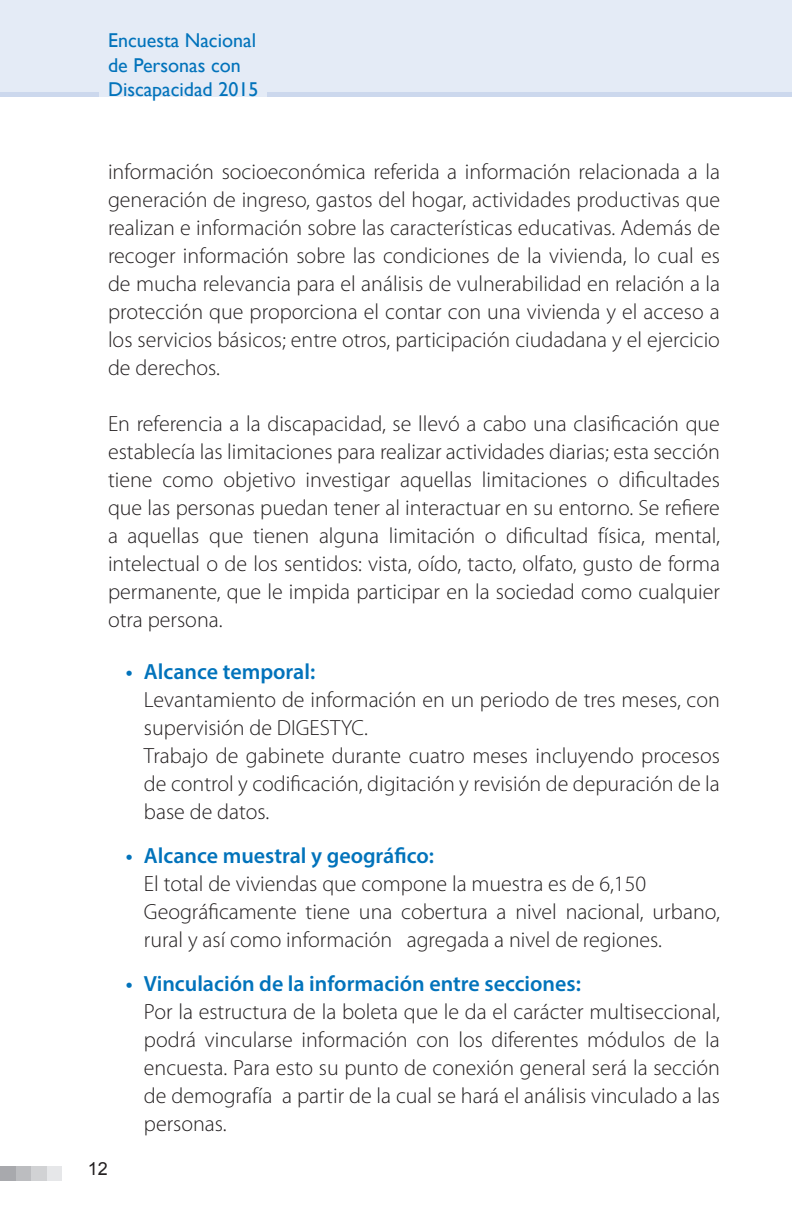
<style>
.page{position:relative;width:792px;height:1224px;background:#fff}
.page>*{position:absolute;margin:0;border:0;box-sizing:border-box;transform-origin:0 0}
.t1{font:300 22px/28px "Myriad Pro";color:#231f20;text-align:justify}
.t2{font:600 22px "Myriad Pro";color:#0273bb}
.t3{font:20px/24.8px "Gill Sans";color:#0273bb}
.t4{font:18px "Arial";color:#231f20}
</style>
<div class="page">
<div style="left:0;top:0;width:792px;height:96px;background:#e4ebf6"></div>
<hr style="left:268px;top:92px;width:524px;height:4px;background:#ccd8ed">
<div style="left:47px;top:1167px;width:15px;height:14px;background:#e6e7e9"></div>
<div style="left:31px;top:1167px;width:16px;height:14px;background:#d1d2d4"></div>
<div style="left:16px;top:1167px;width:15px;height:14px;background:#bcbdc0"></div>
<div style="left:0;top:1167px;width:16px;height:14px;background:#a8a9ad"></div>
<hr style="left:0;top:92px;width:98px;height:4px;background:#ccd8ed">
<p class="t3" style="left:108px;top:27px;width:152px">Encuesta Nacional de Personas con<br>Discapacidad 2015</p>
<p class="t1" style="left:108px;top:158px;width:614px">información socioeconómica referida a información relacionada a la generación de ingreso, gastos del hogar, actividades productivas que realizan e información sobre las características educativas. Además de recoger información sobre las condiciones de la vivienda, lo cual es de mucha relevancia para el análisis de vulnerabilidad en relación a la protección que proporciona el contar con una vivienda y el acceso a los servicios básicos; entre otros, participación ciudadana y el ejercicio de derechos.</p>
<p class="t1" style="left:108px;top:410px;width:614px">En referencia a la discapacidad, se llevó a cabo una clasificación que establecía las limitaciones para realizar actividades diarias; esta sección tiene como objetivo investigar aquellas limitaciones o dificultades que las personas puedan tener al interactuar en su entorno. Se refiere a aquellas que tienen alguna limitación o dificultad física, mental, intelectual o de los sentidos: vista, oído, tacto, olfato, gusto de forma permanente, que le impida participar en la sociedad como cualquier otra persona.</p>
<p class="t2" style="left:126px;top:657px;width:191px">• Alcance temporal:</p>
<p class="t1" style="left:144px;top:686px;width:578px;text-align:left">Levantamiento de información en un periodo de tres meses, con supervisión de DIGESTYC.<br>Trabajo de gabinete durante cuatro meses incluyendo procesos de control y codificación, digitación y revisión de depuración de la base de datos.</p>
<p class="t2" style="left:126px;top:841px;width:310px">• Alcance muestral y geográfico:</p>
<p class="t1" style="left:144px;top:870px;width:577px;text-align:left">El total de viviendas que compone la muestra es de 6,150<br>Geográficamente tiene una cobertura a nivel nacional, urbano, rural y así como información agregada a nivel de regiones.</p>
<p class="t2" style="left:126px;top:969px;width:456px">• Vinculación de la información entre secciones:</p>
<p class="t1" style="left:144px;top:998px;width:578px">Por la estructura de la boleta que le da el carácter multiseccional, podrá vincularse información con los diferentes módulos de la encuesta. Para esto su punto de conexión general será la sección de demografía a partir de la cual se hará el análisis vinculado a las personas.</p>
<p class="t4" style="left:88px;top:1157px;width:22px">12</p>
</div>
